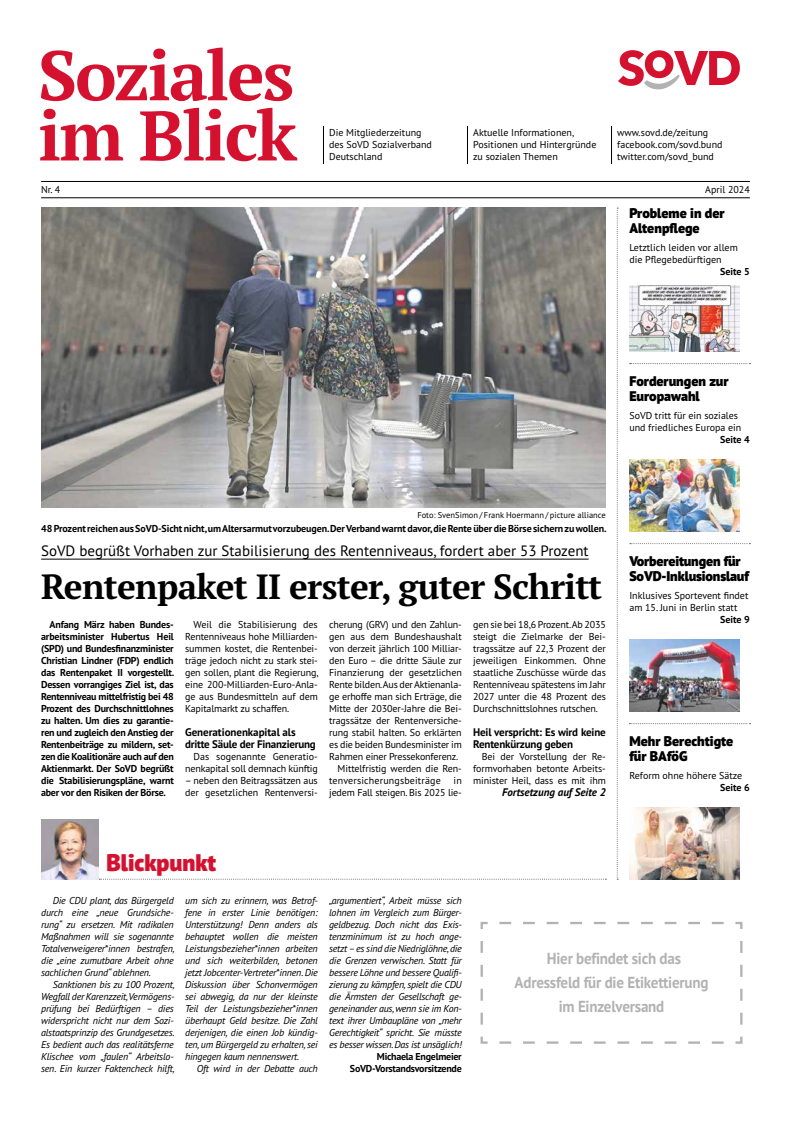
<style>
.page{position:relative;width:791px;height:1134px;background:#fff}
.page>*{position:absolute;margin:0;border:0;box-sizing:border-box;transform-origin:0 0}
.t1{font:700 35px "PT Serif Pro";letter-spacing:-.02em;color:#000}
.t2{font:900 24px "PT Sans Pro";color:#d51130}
.t3{font:700 16px/24px "PT Sans Pro";letter-spacing:-.015em;color:#b3b2b2;text-align:center;scale:.94 1}
.t4{font:15px "PT Sans Pro";color:#000}
.t5{font:900 14px/14.8px "PT Sans Pro";color:#000}
.t6{font:700 11px/12px "PT Sans Pro";letter-spacing:-.015em;color:#000}
.t7{font:italic 700 11px "PT Sans Pro";color:#000}
.t8{font:10px/12px "PT Sans Pro";letter-spacing:-.01em;color:#000}
.t9{font:italic 10px/12px "PT Sans Pro";letter-spacing:-.02em;color:#000;text-align:justify}
.t10{font:700 10px/12px "PT Sans Pro";letter-spacing:-.01em;color:#000;text-align:justify}
.t11{font:10px "PT Sans Pro";letter-spacing:.015em;color:#000}
.t12{font:8.5px "PT Sans Pro";color:#000}
</style>
<div class="page">
<img style="left:41px;top:208px;width:565px;height:300px">
<hr style="left:41px;top:559px;width:548px;height:1px;background:#000">
<svg style="left:629px;top:723px;width:121px;height:1px"></svg>
<img style="left:629px;top:286px;width:110px;height:66px">
<svg style="left:630px;top:363px;width:120px;height:1px"></svg>
<svg style="left:630px;top:543px;width:120px;height:1px"></svg>
<img style="left:629px;top:460px;width:110px;height:72px">
<img style="left:629px;top:640px;width:110px;height:72px">
<img style="left:629px;top:808px;width:110px;height:72px">
<svg style="left:617px;top:208px;width:1px;height:672px"></svg>
<svg style="left:99px;top:879px;width:507px;height:1px"></svg>
<img style="left:41px;top:820px;width:57px;height:60px">
<svg style="left:480px;top:921px;width:263px;height:123px"></svg>
<hr style="left:41px;top:181px;width:709px;height:1px;background:#000">
<hr style="left:41px;top:198px;width:709px;height:1px;background:#000">
<svg style="left:618px;top:50px;width:122px;height:39px"></svg>
<hr style="left:323px;top:126px;width:1px;height:38px;background:#000">
<hr style="left:467px;top:126px;width:1px;height:38px;background:#000">
<hr style="left:611px;top:126px;width:1px;height:38px;background:#000">
<svg style="left:41px;top:48px;width:251px;height:53px"></svg>
<svg style="left:40px;top:109px;width:83px;height:51px"></svg>
<svg style="left:140px;top:108px;width:157px;height:53px"></svg>
<p class="t8" style="left:329px;top:127px;width:104px">Die Mitgliederzeitung des SoVD Sozialverband<br>Deutschland</p>
<p class="t8" style="left:473px;top:127px;width:125px">Aktuelle Informationen,<br>Positionen und Hintergründe zu sozialen Themen</p>
<p class="t8" style="left:617px;top:127px;width:107px">www.sovd.de/zeitung facebook.com/sovd.bund twitter.com/sovd_bund</p>
<p class="t8" style="left:41px;top:183px;width:21px">Nr. 4</p>
<p class="t8" style="left:705px;top:183px;width:46px">April 2024</p>
<h3 class="t5" style="left:629px;top:206px;width:97px">Probleme in der<br>Altenpflege</h3>
<p class="t10" style="left:720px;top:266px;width:31px">Seite 5</p>
<p class="t8" style="left:629px;top:242px;width:110px">Letztlich leiden vor allem die Pflegebedürftigen</p>
<h3 class="t5" style="left:629px;top:374px;width:101px">Forderungen zur<br>Europawahl</h3>
<p class="t10" style="left:720px;top:434px;width:31px">Seite 4</p>
<p class="t8" style="left:629px;top:410px;width:113px">SoVD tritt für ein soziales und friedliches Europa ein</p>
<p class="t12" style="left:417px;top:509px;width:190px">Foto: SvenSimon / Frank Hoermann / picture alliance</p>
<p class="t10" style="left:41px;top:522px;width:567px">48 Prozent reichen aus SoVD-Sicht nicht, um Altersarmut vorzubeugen. Der Verband warnt davor, die Rente über die Börse sichern zu wollen.</p>
<h3 class="t4" style="left:41px;top:541px;width:549px">SoVD begrüßt Vorhaben zur Stabilisierung des Rentenniveaus, fordert aber 53 Prozent</h3>
<h1 class="t1" style="left:41px;top:563px;width:563px">Rentenpaket II erster, guter Schritt</h1>
<p class="t10" style="left:41px;top:618px;width:135px;text-indent:9px">Anfang März haben Bundes&shy;arbeitsminister Hubertus Heil (SPD) und Bundesfinanzminister Christian Lindner (FDP) endlich das Rentenpaket II vorgestellt.<br>Dessen vorrangiges Ziel ist, das Rentenniveau mittelfristig bei 48<br>Prozent des Durchschnittlohnes zu halten. Um dies zu garantie&shy;ren und zugleich den Anstieg der Rentenbeiträge zu mildern, set&shy;zen die Koalitionäre auch auf den Aktienmarkt. Der SoVD begrüßt die Stabilisierungspläne, warnt aber vor den Risiken der Börse.</p>
<p class="t8" style="left:185px;top:618px;width:135px;text-align:justify;text-indent:8px">Weil die Stabilisierung des Rentenniveaus hohe Milliarden&shy;summen kostet, die Rentenbei&shy;träge jedoch nicht zu stark stei&shy;gen sollen, plant die Regierung, eine 200-Milliarden-Euro-Anla&shy;ge aus Bundesmitteln auf dem Kapitalmarkt zu schaffen.</p>
<p class="t8" style="left:329px;top:618px;width:134px">cherung (GRV) und den Zahlun-</p>
<p class="t8" style="left:329px;top:630px;width:134px">gen aus dem Bundeshaushalt</p>
<p class="t8" style="left:329px;top:642px;width:134px">von derzeit jährlich 100 Milliar-</p>
<p class="t8" style="left:329px;top:654px;width:134px">den Euro – die dritte Säule zur</p>
<p class="t8" style="left:329px;top:666px;width:134px">Finanzierung der gesetzlichen</p>
<p class="t8" style="left:329px;top:678px;width:134px">Rente bilden.Aus der Aktienanla-</p>
<p class="t8" style="left:329px;top:690px;width:134px">ge erhoffe man sich Erträge, die</p>
<p class="t8" style="left:329px;top:702px;width:134px">Mitte der 2030er-Jahre die Bei-</p>
<p class="t8" style="left:329px;top:714px;width:134px">tragssätze der Rentenversiche-</p>
<p class="t8" style="left:329px;top:726px;width:134px">rung stabil halten. So erklärten</p>
<p class="t8" style="left:329px;top:738px;width:134px">es die beiden Bundesminister im</p>
<p class="t8" style="left:329px;top:750px;width:131px">Rahmen einer Pressekonferenz.</p>
<p class="t8" style="left:338px;top:762px;width:126px">Mittelfristig werden die Ren-</p>
<p class="t11" style="left:329px;top:774px;width:113px">tenversicherungsbeiträge</p>
<p class="t8" style="left:473px;top:618px;width:134px;text-align:justify">gen sie bei 18,6 Prozent.Ab 2035 steigt die Zielmarke der Bei&shy;tragssätze auf 22,3 Prozent der jeweiligen Einkommen. Ohne staatliche Zuschüsse würde das Rentenniveau spätestens im Jahr 2027 unter die 48 Prozent des Durchschnittslohnes rutschen.</p>
<p class="t6" style="left:473px;top:726px;width:134px">Heil verspricht: Es wird keine<br>Rentenkürzung geben</p>
<p class="t8" style="left:473px;top:750px;width:134px;text-align:justify;text-indent:8px">Bei der Vorstellung der Re&shy;formvorhaben betonte Arbeits&shy;minister Heil, dass es mit ihm</p>
<p class="t6" style="left:185px;top:726px;width:132px">Generationenkapital als dritte Säule der Finanzierung</p>
<p class="t8" style="left:185px;top:750px;width:134px;text-align:right">Das sogenannte Generatio&shy;nenkapital soll demnach künftig</p>
<p class="t8" style="left:185px;top:774px;width:134px">– neben den Beitragssätzen aus der gesetzlichen Rentenversi-</p>
<p class="t8" style="left:329px;top:774px;width:134px;text-align:right">in<br>jedem Fall steigen. Bis 2025 lie-</p>
<p class="t7" style="left:502px;top:785px;width:105px">Fortsetzung auf Seite 2</p>
<h3 class="t5" style="left:629px;top:554px;width:121px">Vorbereitungen für<br>SoVD-Inklusionslauf</h3>
<p class="t10" style="left:720px;top:614px;width:31px">Seite 9</p>
<p class="t8" style="left:629px;top:590px;width:120px">Inklusives Sportevent findet am 15. Juni in Berlin statt</p>
<h3 class="t5" style="left:629px;top:734px;width:105px">Mehr Berechtigte für BAföG</h3>
<p class="t8" style="left:629px;top:770px;width:114px">Reform ohne höhere Sätze</p>
<p class="t10" style="left:720px;top:782px;width:31px">Seite 6</p>
<h2 class="t2" style="left:107px;top:846px;width:111px">Blickpunkt</h2>
<p class="t9" style="left:185px;top:894px;width:134px">um sich zu erinnern, was Betrof&shy;fene in erster Linie benötigen:<br>Unterstützung! Denn anders als behauptet wollen die meisten Leistungsbezieher*innen arbeiten und sich weiterbilden, betonen jetzt Jobcenter-Vertreter*innen. Die Diskussion über Schonvermögen sei abwegig, da nur der kleinste Teil der Leistungsbezieher*innen überhaupt Geld besitze. Die Zahl derjenigen, die einen Job kündig&shy;ten, um Bürgergeld zu erhalten, sei hingegen kaum nennenswert.</p>
<p class="t9" style="left:197px;top:1062px;width:122px">Oft wird in der Debatte auch</p>
<p class="t9" style="left:41px;top:894px;width:135px;text-indent:12px">Die CDU plant, das Bürgergeld durch eine „neue Grundsiche&shy;rung“ zu ersetzen. Mit radikalen Maßnahmen will sie sogenannte Totalverweigerer*innen bestrafen, die „eine zumutbare Arbeit ohne sachlichen Grund“ ablehnen.</p>
<p class="t9" style="left:41px;top:978px;width:135px;text-indent:12px">Sanktionen bis zu 100 Prozent, Wegfall der Karenzzeit,Vermögens&shy;prüfung bei Bedürftigen – dies widerspricht nicht nur dem Sozi&shy;alstaatsprinzip des Grundgesetzes.<br>Es bedient auch das realitätsferne Klischee vom „faulen“ Arbeitslo&shy;sen. Ein kurzer Faktencheck hilft,</p>
<p class="t9" style="left:329px;top:894px;width:134px">„argumentiert“, Arbeit müsse sich lohnen im Vergleich zum Bürger&shy;geldbezug. Doch nicht das Exis&shy;tenzminimum ist zu hoch ange&shy;setzt – es sind die Niedriglöhne, die die Grenzen verwischen. Statt für bessere Löhne und bessere Qualifi&shy;zierung zu kämpfen, spielt die CDU die Ärmsten der Gesellschaft ge&shy;geneinander aus, wenn sie im Kon&shy;text ihrer Umbaupläne von „mehr Gerechtigkeit“ spricht. Sie müsste es besser wissen. Das ist unsäglich!</p>
<p class="t10" style="left:350px;top:1050px;width:113px;text-align:right">Michaela Engelmeier<br>SoVD-Vorstandsvorsitzende</p>
<h3 class="t3" style="left:515px;top:946px;width:208px">Hier befindet sich das<br>Adressfeld für die Etikettierung im Einzelversand</h3>
</div>
